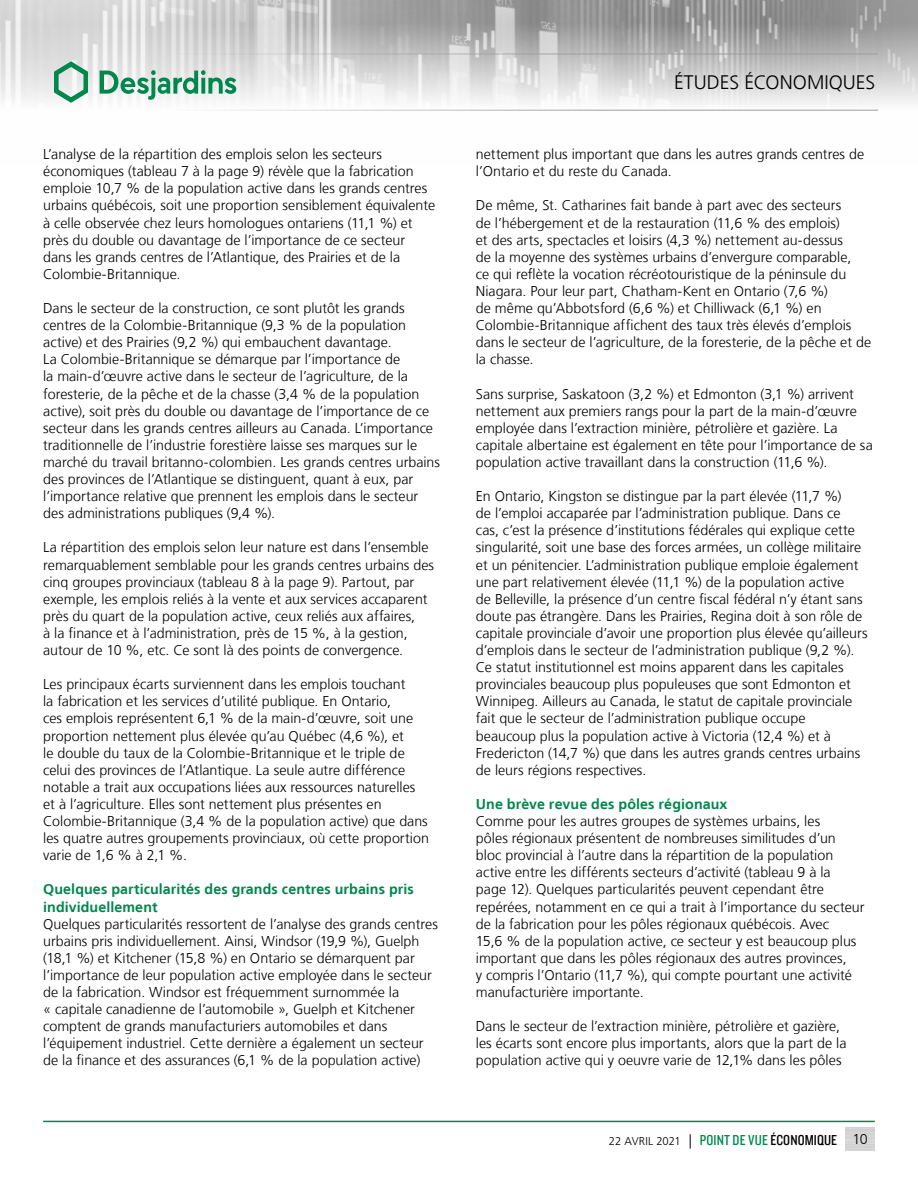
<style>
.page{position:relative;width:918px;height:1188px;background:#fff}
.page>*{position:absolute;margin:0;border:0;box-sizing:border-box;transform-origin:0 0}
.t1{font:300 19.5px "Frutiger LT";color:#000}
.t2{font:300 14.25px/17.1px "Frutiger LT";color:#000}
.t3{font:700 14.25px/17.1px "Frutiger LT";letter-spacing:.005em;color:#00874e}
.t4{font:300 11.25px "Frutiger LT";color:#000}
.s1{font-size:14.25px}
.s2{font-family:"Knockout 29 Junior Ltweight";font-weight:400;font-size:15px;color:#00874e}
.s3{font-family:"Knockout 29 Junior Ltweight";font-weight:400;font-size:15px}
</style>
<div class="page">
<img style="left:0;top:0;width:918px;height:110px">
<hr style="left:0;top:54px;width:878px;height:1px;background:#9d9d9c">
<hr style="left:0;top:110px;width:878px;height:1px;background:#9d9d9c">
<svg style="left:54px;top:61px;width:34px;height:42px"></svg>
<svg style="left:100px;top:70px;width:136px;height:30px"></svg>
<hr style="left:43px;top:1121px;width:832px;height:1px;background:#00874e">
<p class="t2" style="left:43px;top:146px;width:393px">L’analyse de la répartition des emplois selon les secteurs économiques (tableau 7 à la page 9) révèle que la fabrication emploie 10,7 % de la population active dans les grands centres urbains québécois, soit une proportion sensiblement équivalente à celle observée chez leurs homologues ontariens (11,1 %) et près du double ou davantage de l’importance de ce secteur dans les grands centres de l’Atlantique, des Prairies et de la Colombie-Britannique.</p>
<p class="t2" style="left:43px;top:300px;width:398px">Dans le secteur de la construction, ce sont plutôt les grands centres de la Colombie-Britannique (9,3 % de la population active) et des Prairies (9,2 %) qui embauchent davantage.<br>La Colombie-Britannique se démarque par l’importance de<br>la main‑d’œuvre active dans le secteur de l’agriculture, de la foresterie, de la pêche et de la chasse (3,4 % de la population active), soit près du double ou davantage de l’importance de ce secteur dans les grands centres ailleurs au Canada. L’importance traditionnelle de l’industrie forestière laisse ses marques sur le marché du travail britanno-colombien. Les grands centres urbains des provinces de l’Atlantique se distinguent, quant à eux, par l’importance relative que prennent les emplois dans le secteur des administrations publiques (9,4 %).</p>
<p class="t2" style="left:43px;top:539px;width:392px">La répartition des emplois selon leur nature est dans l’ensemble remarquablement semblable pour les grands centres urbains des cinq groupes provinciaux (tableau 8 à la page 9). Partout, par exemple, les emplois reliés à la vente et aux services accaparent près du quart de la population active, ceux reliés aux affaires,<br>à la finance et à l’administration, près de 15 %, à la gestion, autour de 10 %, etc. Ce sont là des points de convergence.</p>
<p class="t2" style="left:43px;top:676px;width:387px">Les principaux écarts surviennent dans les emplois touchant<br>la fabrication et les services d’utilité publique. En Ontario,<br>ces emplois représentent 6,1 % de la main-d’œuvre, soit une proportion nettement plus élevée qu’au Québec (4,6 %), et<br>le double du taux de la Colombie-Britannique et le triple de celui des provinces de l’Atlantique. La seule autre différence notable a trait aux occupations liées aux ressources naturelles et à l’agriculture. Elles sont nettement plus présentes en Colombie‑Britannique (3,4 % de la population active) que dans les quatre autres groupements provinciaux, où cette proportion varie de 1,6 % à 2,1 %.</p>
<p class="t3" style="left:43px;top:881px;width:372px">Quelques particularités des grands centres urbains pris individuellement</p>
<p class="t2" style="left:43px;top:915px;width:396px">Quelques particularités ressortent de l’analyse des grands centres urbains pris individuellement. Ainsi, Windsor (19,9 %), Guelph (18,1 %) et Kitchener (15,8 %) en Ontario se démarquent par l’importance de leur population active employée dans le secteur de la fabrication. Windsor est fréquemment surnommée la<br>« capitale canadienne de l’automobile », Guelph et Kitchener comptent de grands manufacturiers automobiles et dans l’équipement industriel. Cette dernière a également un secteur de la finance et des assurances (6,1 % de la population active)</p>
<h1 class="t1" style="left:674px;top:72px;width:203px">ÉTUDES ÉCONOMIQUES</h1>
<p class="t2" style="left:476px;top:146px;width:390px">nettement plus important que dans les autres grands centres de l’Ontario et du reste du Canada.</p>
<p class="t2" style="left:476px;top:197px;width:397px">De même, St. Catharines fait bande à part avec des secteurs<br>de l’hébergement et de la restauration (11,6 % des emplois)<br>et des arts, spectacles et loisirs (4,3 %) nettement au-dessus<br>de la moyenne des systèmes urbains d’envergure comparable,<br>ce qui reflète la vocation récréotouristique de la péninsule du Niagara. Pour leur part, Chatham-Kent en Ontario (7,6 %)<br>de même qu’Abbotsford (6,6 %) et Chilliwack (6,1 %) en Colombie‑Britannique affichent des taux très élevés d’emplois dans le secteur de l’agriculture, de la foresterie, de la pêche et de la chasse.</p>
<p class="t2" style="left:476px;top:385px;width:398px">Sans surprise, Saskatoon (3,2 %) et Edmonton (3,1 %) arrivent nettement aux premiers rangs pour la part de la main-d’œuvre employée dans l’extraction minière, pétrolière et gazière. La capitale albertaine est également en tête pour l’importance de sa population active travaillant dans la construction (11,6 %).</p>
<p class="t2" style="left:476px;top:488px;width:393px">En Ontario, Kingston se distingue par la part élevée (11,7 %)<br>de l’emploi accaparée par l’administration publique. Dans ce<br>cas, c’est la présence d’institutions fédérales qui explique cette singularité, soit une base des forces armées, un collège militaire et un pénitencier. L’administration publique emploie également une part relativement élevée (11,1 %) de la population active<br>de Belleville, la présence d’un centre fiscal fédéral n’y étant sans doute pas étrangère. Dans les Prairies, Regina doit à son rôle de capitale provinciale d’avoir une proportion plus élevée qu’ailleurs d’emplois dans le secteur de l’administration publique (9,2 %).<br>Ce statut institutionnel est moins apparent dans les capitales provinciales beaucoup plus populeuses que sont Edmonton et Winnipeg. Ailleurs au Canada, le statut de capitale provinciale fait que le secteur de l’administration publique occupe beaucoup plus la population active à Victoria (12,4 %) et à Fredericton (14,7 %) que dans les autres grands centres urbains de leurs régions respectives.</p>
<p class="t3" style="left:476px;top:796px;width:253px">Une brève revue des pôles régionaux</p>
<p class="t2" style="left:476px;top:813px;width:390px">Comme pour les autres groupes de systèmes urbains, les<br>pôles régionaux présentent de nombreuses similitudes d’un bloc provincial à l’autre dans la répartition de la population active entre les différents secteurs d’activité (tableau 9 à la<br>page 12). Quelques particularités peuvent cependant être repérées, notamment en ce qui a trait à l’importance du secteur de la fabrication pour les pôles régionaux québécois. Avec<br>15,6 % de la population active, ce secteur y est beaucoup plus important que dans les pôles régionaux des autres provinces,<br>y compris l’Ontario (11,7 %), qui compte pourtant une activité manufacturière importante.</p>
<p class="t2" style="left:476px;top:1018px;width:372px">Dans le secteur de l’extraction minière, pétrolière et gazière, les écarts sont encore plus importants, alors que la part de la population active qui y oeuvre varie de 12,1% dans les pôles</p>
<p class="t4" style="left:609px;top:1135px;width:260px">22 AVRIL 2021 <span class="s1">|</span> <span class="s2">POINT DE VUE</span> <span class="s3">ÉCONOMIQUE</span> <span class="s1">10</span></p>
</div>
